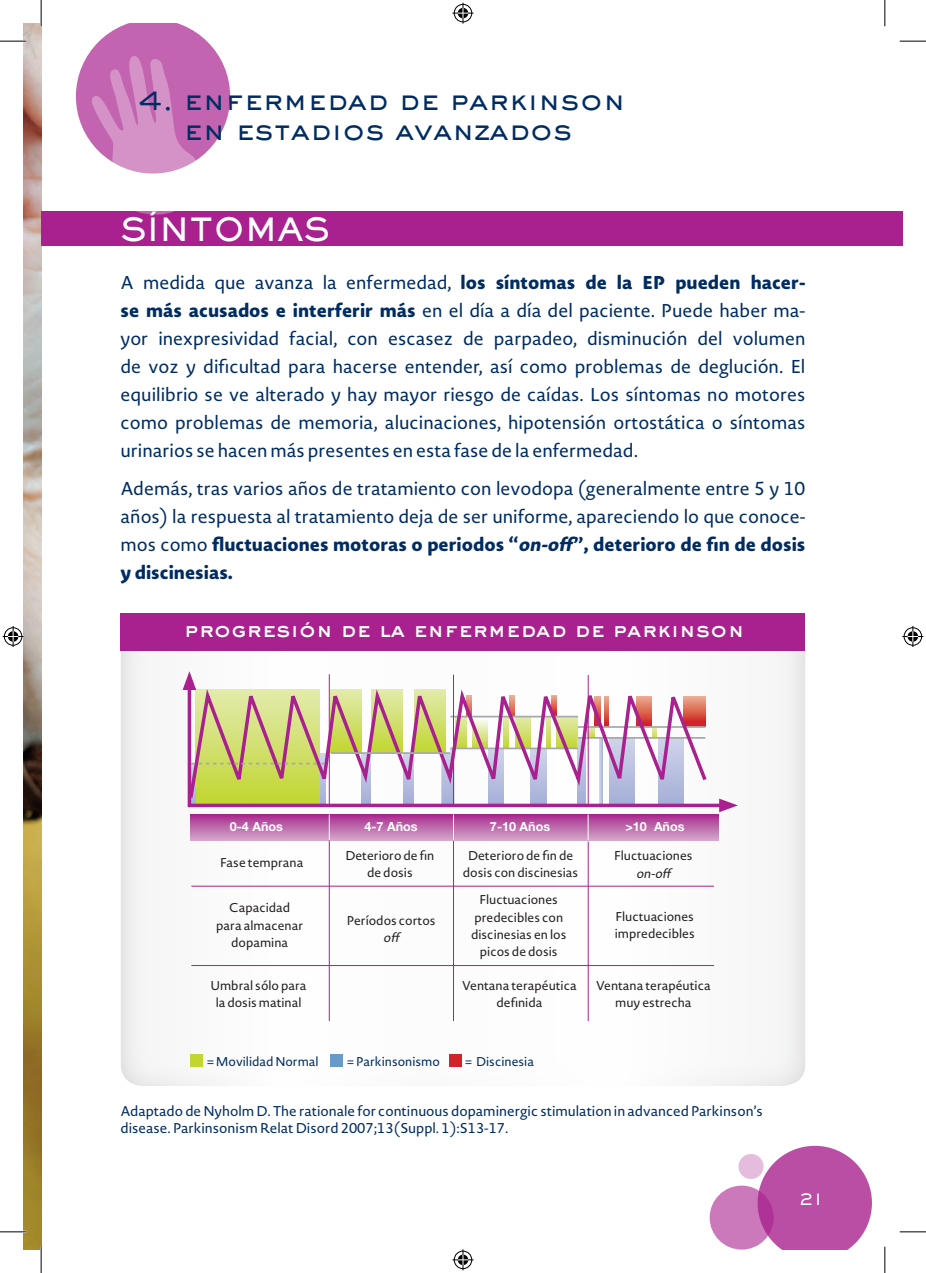
<style>
.page{position:relative;width:926px;height:1273px;background:#fff}
.page>*{position:absolute;margin:0;border:0;box-sizing:border-box;transform-origin:0 0}
.t1{font:800 31.5px "Sackers Gothic Std";color:#fff}
.t2{font:500 28px/29.8px "Sackers Gothic Std";color:#002c62;text-align:center}
.t3{font:800 21px "Sackers Gothic Std";color:#fff}
.t4{font:18.38px/28px "Novel Sans Rd Pro";color:#002c62;text-align:justify}
.t5{font:500 17.5px "Sackers Gothic Std";color:#fff}
.t6{font:14px/16.8px "Novel Sans Rd Pro";color:#002c62}
.t7{font:12.6px/17.3px "Novel Sans Rd Pro";color:#231f20;text-align:center}
.t8{font:12.6px "Novel Sans Rd Pro";color:#002c62}
.t9{font:700 12.6px "Helvetica Neue LT Std";color:#fff}
.t10{font:italic 12.6px "Novel Sans Rd Pro";color:#231f20}
.s1{font-weight:800}
.s2{font-weight:800;font-style:italic}
</style>
<div class="page">
<img style="left:24px;top:24px;width:17px;height:1225px">
<div style="left:41px;top:211px;width:861px;height:35px;background:#a9218e"></div>
<svg style="left:757px;top:1146px;width:115px;height:103px"></svg>
<svg style="left:709px;top:1185px;width:64px;height:64px;background:#c872b7"></svg>
<div style="left:738px;top:1154px;width:25px;height:25px;background:#e5bcdd;border-radius:50%"></div>
<svg style="left:76px;top:24px;width:154px;height:191px"></svg>
<div style="left:190px;top:1055px;width:12px;height:12px;background:#c1d72f"></div>
<div style="left:330px;top:1055px;width:13px;height:12px;background:#679ac8"></div>
<div style="left:449px;top:1055px;width:13px;height:12px;background:#d1232a"></div>
<hr style="left:191px;top:886px;width:523px;height:1px;background:#a9218e">
<div style="left:191px;top:814px;width:527px;height:26px;background:linear-gradient(to bottom,#a8298d,#d1a1c6)"></div>
<hr style="left:191px;top:965px;width:523px;height:1px;background:#a9218e">
<hr style="left:588px;top:675px;width:1px;height:130px;background:#a9218e">
<hr style="left:329px;top:674px;width:1px;height:131px;background:#a9218e">
<hr style="left:453px;top:674px;width:1px;height:131px;background:#a9218e">
<div style="left:121px;top:613px;width:684px;height:37px;background:#a9218e"></div>
<svg style="left:187px;top:680px;width:532px;height:128px"></svg>
<svg style="left:183px;top:671px;width:13px;height:19px"></svg>
<svg style="left:719px;top:798px;width:19px;height:14px"></svg>
<hr style="left:588px;top:841px;width:1px;height:180px;background:#a9218e">
<hr style="left:329px;top:840px;width:1px;height:181px;background:#a9218e">
<hr style="left:453px;top:841px;width:1px;height:180px;background:#a9218e">
<svg style="left:329px;top:814px;width:1px;height:26px"></svg>
<svg style="left:453px;top:814px;width:1px;height:26px"></svg>
<svg style="left:587px;top:814px;width:1px;height:26px"></svg>
<hr style="left:0;top:40px;width:26px;height:2px;background:#fff">
<hr style="left:0;top:1231px;width:26px;height:2px;background:#fff">
<hr style="left:40px;top:0;width:2px;height:26px;background:#fff">
<hr style="left:40px;top:1247px;width:2px;height:26px;background:#fff">
<svg style="left:0;top:41px;width:26px;height:1px"></svg>
<svg style="left:899px;top:41px;width:27px;height:1px"></svg>
<svg style="left:0;top:1231px;width:26px;height:1px"></svg>
<svg style="left:899px;top:1231px;width:27px;height:1px"></svg>
<svg style="left:41px;top:0;width:1px;height:26px"></svg>
<svg style="left:41px;top:1247px;width:1px;height:26px"></svg>
<svg style="left:884px;top:0;width:1px;height:26px"></svg>
<svg style="left:884px;top:1247px;width:1px;height:26px"></svg>
<svg style="left:452px;top:3px;width:21px;height:21px"></svg>
<svg style="left:452px;top:1249px;width:21px;height:21px"></svg>
<svg style="left:3px;top:626px;width:21px;height:21px"></svg>
<svg style="left:902px;top:626px;width:21px;height:21px"></svg>
<h2 class="t2" style="left:138px;top:85px;width:489px">4. enfermedad de parkinson en estadios avanzados</h2>
<h1 class="t1" style="left:121px;top:208px;width:211px">SÍNTOMAS</h1>
<p class="t4" style="left:121px;top:268px;width:686px">A medida que avanza la enfermedad, <span class="s1">los síntomas de la EP pueden hacer&shy;se más acusados e interferir más</span> en el día a día del paciente. Puede haber ma&shy;yor inexpresividad facial, con escasez de parpadeo, disminución del volumen de voz y dificultad para hacerse entender, así como problemas de deglución. El equilibrio se ve alterado y hay mayor riesgo de caídas. Los síntomas no motores como problemas de memoria, alucinaciones, hipotensión ortostática o síntomas urinarios se hacen más presentes en esta fase de la enfermedad.</p>
<p class="t4" style="left:120px;top:474px;width:686px">Además, tras varios años de tratamiento con levodopa (generalmente entre 5 y 10 años) la respuesta al tratamiento deja de ser uniforme, apareciendo lo que conoce&shy;mos como <span class="s1">fluctuaciones motoras o periodos “</span><span class="s2">on-off</span><span class="s1">”, deterioro de fin de dosis y discinesias.</span></p>
<p class="t3" style="left:184px;top:615px;width:562px">progresión de la enfermedad de parkinson</p>
<p class="t9" style="left:230px;top:819px;width:55px">0-4 Años</p>
<p class="t9" style="left:364px;top:818px;width:55px">4-7 Años</p>
<p class="t9" style="left:490px;top:819px;width:62px">7-10 Años</p>
<p class="t9" style="left:625px;top:819px;width:61px">&gt;10 Años</p>
<p class="t7" style="left:614px;top:847px;width:80px">Fluctuaciones</p>
<p class="t10" style="left:636px;top:864px;width:39px">on-off</p>
<p class="t7" style="left:614px;top:907px;width:82px;text-align:left">Fluctuaciones impredecibles</p>
<p class="t7" style="left:596px;top:976px;width:116px">Ventana terapéutica muy estrecha</p>
<p class="t7" style="left:463px;top:846px;width:117px">Deterioro de fin de dosis con discinesias</p>
<p class="t7" style="left:471px;top:891px;width:97px">Fluctuaciones predecibles con discinesias en los picos de dosis</p>
<p class="t7" style="left:462px;top:976px;width:116px">Ventana terapéutica definida</p>
<p class="t7" style="left:345px;top:847px;width:91px">Deterioro de fin de dosis</p>
<p class="t7" style="left:347px;top:912px;width:90px">Períodos cortos</p>
<p class="t10" style="left:383px;top:929px;width:21px">off</p>
<p class="t7" style="left:220px;top:854px;width:85px">Fase temprana</p>
<p class="t7" style="left:216px;top:899px;width:88px">Capacidad para almacenar dopamina</p>
<p class="t7" style="left:211px;top:976px;width:97px">Umbral sólo para la dosis matinal</p>
<p class="t8" style="left:207px;top:1052px;width:113px">= Movilidad Normal</p>
<p class="t8" style="left:347px;top:1052px;width:94px">= Parkinsonismo</p>
<p class="t8" style="left:465px;top:1052px;width:70px">= Discinesia</p>
<p class="t6" style="left:121px;top:1102px;width:644px">Adaptado de Nyholm D. The rationale for continuous dopaminergic stimulation in advanced Parkinson’s disease. Parkinsonism Relat Disord 2007;13(Suppl. 1):S13-17.</p>
<p class="t5" style="left:798px;top:1187px;width:27px">21</p>
</div>
